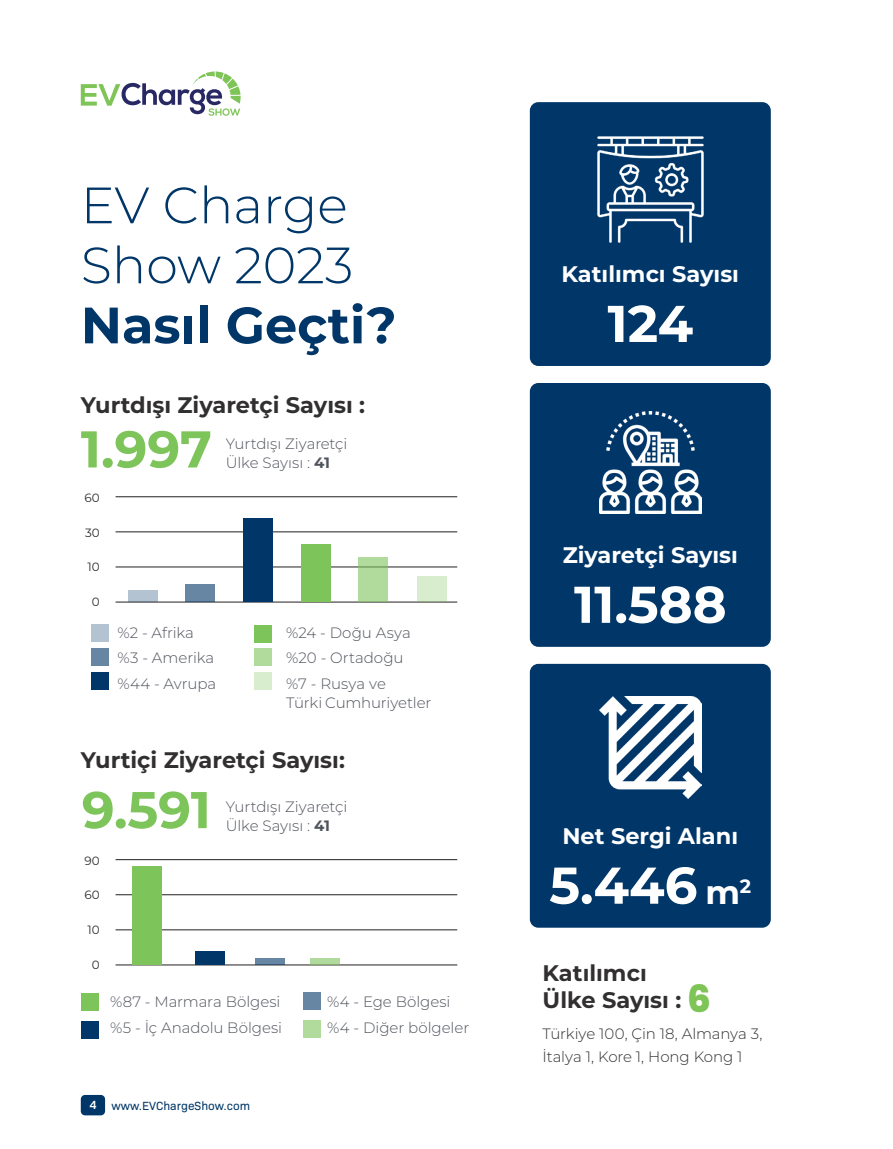
<style>
.page{position:relative;width:893px;height:1149px;background:#fff}
.page>*{position:absolute;margin:0;border:0;box-sizing:border-box;transform-origin:0 0}
.t1{font:700 51.6px "Montserrat";color:#fff}
.t2{font:700 51.6px "Montserrat";color:#7dc45a}
.t3{font:300 51px/60px "Montserrat";color:#003668}
.t4{font:700 51px "Montserrat";color:#003668}
.t5{font:800 37.5px "Poppins";color:#7ec457}
.t6{font:700 22.5px/27px "Montserrat";color:#312f30}
.t7{font:700 22.5px "Montserrat";color:#fff}
.t8{font:300 15px/25.5px "Montserrat";letter-spacing:-.005em;color:#4f535c}
.t9{font:300 15px/22.2px "Montserrat";letter-spacing:-.005em;color:#312f30}
.t10{font:12px "Bio Sans";color:#003668}
.t11{font:12px "Montserrat";color:#312f30}
.s1{font-weight:700}
.s2{font-weight:600;color:#fff}
.s3{font-size:33px}
</style>
<div class="page">
<div style="left:81px;top:1094px;width:24px;height:20px;background:#003668;border-radius:4px"></div>
<hr style="left:892px;top:0;width:1px;height:296px;background:#003668">
<div style="left:530px;top:102px;width:241px;height:264px;background:#003668;border-radius:9px"></div>
<img style="left:597px;top:136px;width:107px;height:107px">
<div style="left:530px;top:383px;width:241px;height:263px;background:#003668;border-radius:9px"></div>
<img style="left:599px;top:411px;width:102px;height:102px">
<div style="left:530px;top:663px;width:241px;height:264px;background:#003668;border-radius:9px"></div>
<img style="left:599px;top:696px;width:102px;height:102px">
<hr style="left:116px;top:601px;width:341px;height:1px;background:#231f20">
<hr style="left:116px;top:566px;width:341px;height:1px;background:#231f20">
<hr style="left:116px;top:531px;width:341px;height:1px;background:#231f20">
<hr style="left:116px;top:496px;width:341px;height:1px;background:#231f20">
<div style="left:128px;top:590px;width:30px;height:11px;background:#b3c3d1"></div>
<div style="left:301px;top:544px;width:30px;height:57px;background:#7dc45a"></div>
<div style="left:185px;top:583px;width:30px;height:18px;background:#6686a4"></div>
<div style="left:358px;top:556px;width:30px;height:45px;background:#b1db9c"></div>
<div style="left:243px;top:518px;width:30px;height:83px;background:#003668"></div>
<div style="left:416px;top:576px;width:30px;height:25px;background:#d8edcd"></div>
<div style="left:91px;top:672px;width:18px;height:18px;background:#003668"></div>
<div style="left:91px;top:648px;width:18px;height:18px;background:#6686a4"></div>
<div style="left:91px;top:624px;width:18px;height:18px;background:#b3c3d1"></div>
<div style="left:254px;top:672px;width:18px;height:18px;background:#d8edcd"></div>
<div style="left:254px;top:624px;width:18px;height:18px;background:#7dc45a"></div>
<div style="left:254px;top:648px;width:18px;height:18px;background:#b1db9c"></div>
<hr style="left:116px;top:964px;width:341px;height:1px;background:#231f20">
<hr style="left:116px;top:929px;width:341px;height:1px;background:#231f20">
<hr style="left:116px;top:894px;width:341px;height:1px;background:#231f20">
<hr style="left:116px;top:859px;width:341px;height:1px;background:#231f20">
<div style="left:132px;top:866px;width:30px;height:98px;background:#7dc45a"></div>
<div style="left:255px;top:957px;width:30px;height:7px;background:#6686a4"></div>
<div style="left:310px;top:957px;width:30px;height:7px;background:#b1db9c"></div>
<div style="left:195px;top:950px;width:30px;height:14px;background:#003668"></div>
<div style="left:303px;top:991px;width:18px;height:18px;background:#6686a4"></div>
<div style="left:303px;top:1020px;width:18px;height:17px;background:#b1db9c"></div>
<div style="left:81px;top:1020px;width:18px;height:18px;background:#003668"></div>
<div style="left:81px;top:992px;width:18px;height:18px;background:#7dc45a"></div>
<svg style="left:81px;top:71px;width:160px;height:45px"></svg>
<h2 class="t3" style="left:81px;top:173px;width:274px">EV Charge<br>Show 2023</h2>
<h2 class="t4" style="left:81px;top:288px;width:317px">Nasıl Geçti?</h2>
<h3 class="t6" style="left:81px;top:390px;width:286px">Yurtdışı Ziyaretçi Sayısı :</h3>
<h1 class="t2" style="left:81px;top:412px;width:133px">1.997</h1>
<p class="t11" style="left:85px;top:489px;width:17px">60</p>
<p class="t11" style="left:85px;top:524px;width:16px">30</p>
<p class="t11" style="left:87px;top:558px;width:14px">10</p>
<p class="t11" style="left:92px;top:593px;width:9px">0</p>
<p class="t8" style="left:226px;top:430px;width:123px">Yurtdışı Ziyaretçi</p>
<p class="t8" style="left:226px;top:449px;width:106px">Ülke Sayısı : <span class="s1">41</span></p>
<p class="t8" style="left:117px;top:619px;width:100px">%2 - Afrika %3 - Amerika %44 - Avrupa</p>
<p class="t8" style="left:286px;top:619px;width:126px">%24 - Doğu Asya %20 - Ortadoğu %7 - Rusya ve</p>
<p class="t8" style="left:286px;top:689px;width:147px">Türki Cumhuriyetler</p>
<h3 class="t6" style="left:81px;top:745px;width:266px">Yurtiçi Ziyaretçi Sayısı:</h3>
<p class="t8" style="left:226px;top:792px;width:123px">Yurtdışı Ziyaretçi</p>
<h1 class="t2" style="left:82px;top:772px;width:131px">9.591</h1>
<p class="t8" style="left:226px;top:812px;width:106px">Ülke Sayısı : <span class="s1">41</span></p>
<p class="t11" style="left:85px;top:852px;width:17px">90</p>
<p class="t11" style="left:85px;top:886px;width:17px">60</p>
<p class="t11" style="left:87px;top:921px;width:14px">10</p>
<p class="t11" style="left:92px;top:955px;width:9px">0</p>
<p class="t8" style="left:110px;top:988px;width:173px">%87 - Marmara Bölgesi %5 - İç Anadolu Bölgesi</p>
<p class="t8" style="left:327px;top:988px;width:143px">%4 - Ege Bölgesi %4 - Diğer bölgeler</p>
<p class="t10" style="left:89px;top:1096px;width:162px"><span class="s2">4</span> www.EVChargeShow.com</p>
<h3 class="t7" style="left:562px;top:257px;width:179px">Katılımcı Sayısı</h3>
<h1 class="t1" style="left:607px;top:286px;width:87px">124</h1>
<h3 class="t7" style="left:563px;top:538px;width:177px">Ziyaretçi Sayısı</h3>
<h1 class="t1" style="left:574px;top:567px;width:154px">11.588</h1>
<h3 class="t7" style="left:562px;top:819px;width:177px">Net Sergi Alanı</h3>
<h1 class="t1" style="left:549px;top:847px;width:203px">5.446 <span class="s3">m</span><sup>2</sup></h1>
<h3 class="t6" style="left:543px;top:958px;width:140px">Katılımcı<br>Ülke Sayısı :</h3>
<p class="t9" style="left:543px;top:1022px;width:221px">Türkiye 100, Çin 18, Almanya 3,<br>İtalya 1, Kore 1, Hong Kong 1</p>
<h3 class="t5" style="left:687px;top:976px;width:25px">6</h3>
</div>
